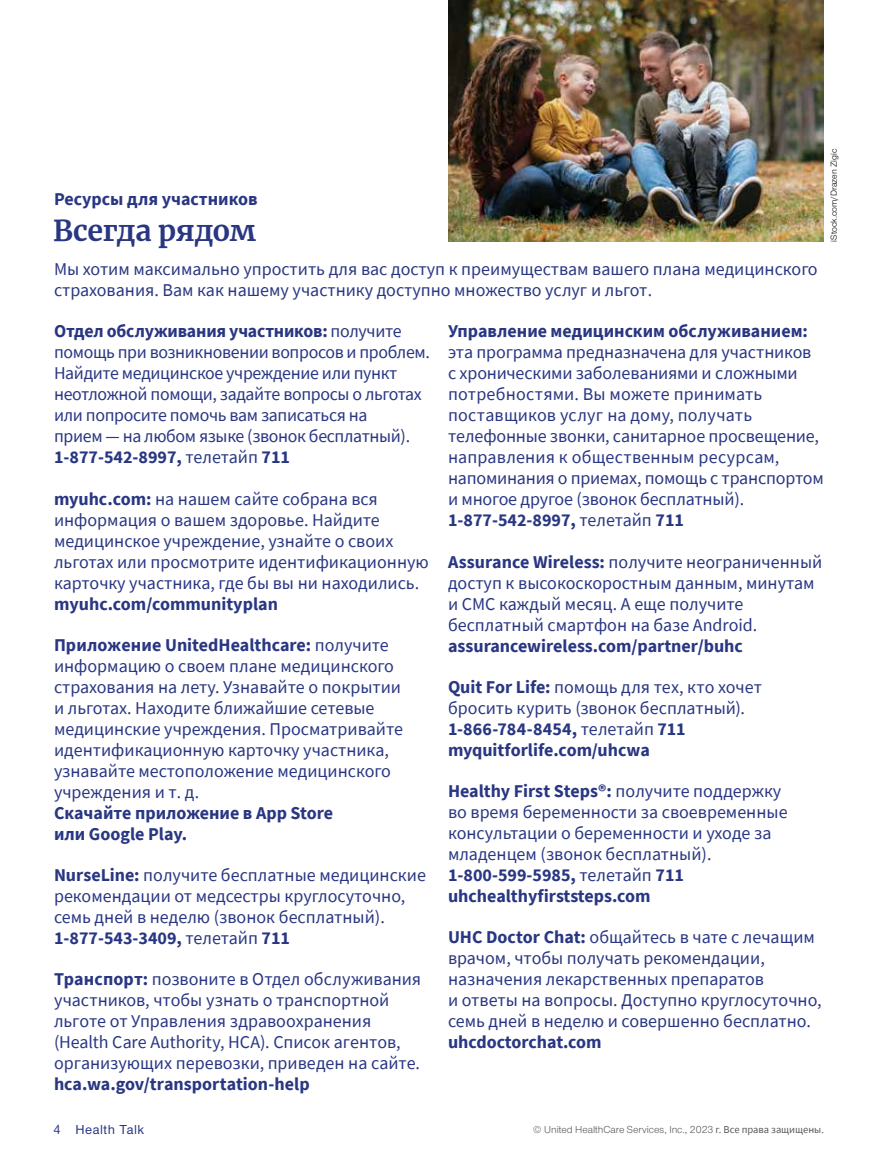
<style>
.page{position:relative;width:878px;height:1161px;background:#fff}
.page>*{position:absolute;margin:0;border:0;box-sizing:border-box;transform-origin:0 0}
.Summary_allnested_2_or_3_column_AMC{font:700 28.5px "Merriweather";letter-spacing:-.015em;color:#293682}
.Summary_allnested_2_or_3_column_AMC-2{font:18px/21px "Source Sans Pro";color:#293682}
.Summary_allnested_2_or_3_column_AMC-3{font:18px/21px "Source Sans Pro";letter-spacing:-.02em;color:#293682}
.Sans_no_indent_AMC{font:18px/21px "Source Sans Pro";color:#293682}
.t1{font:700 18px "Source Sans Pro";color:#293682}
.t2{font:500 13.5px "UHC Sans";letter-spacing:.04em;color:#293682}
.Legal_language_AMC{font:10.5px "UHC Sans";color:#58595b}
.Legal_language_AMC-2{font:9px "UHC Sans";color:#000}
.s1{font-weight:700}
.s2{font-family:"Source Sans Pro"}
</style>
<div class="page">
<img style="left:448px;top:0;width:375px;height:242px">
<p class="t1" style="left:54px;top:186px;width:205px">Ресурсы для участников</p>
<p class="Summary_allnested_2_or_3_column_AMC" style="left:53px;top:210px;width:204px">Всегда рядом</p>
<p class="Sans_no_indent_AMC" style="left:54px;top:258px;width:765px">Мы хотим максимально упростить для вас доступ к преимуществам вашего плана медицинского страхования. Вам как нашему участнику доступно множество услуг и льгот.</p>
<p class="Summary_allnested_2_or_3_column_AMC-3" style="left:54px;top:321px;width:377px"><span class="s1">Отдел обслуживания участников:</span> получите помощь при возникновении вопросов и проблем.<br>Найдите медицинское учреждение или пункт неотложной помощи, задайте вопросы о льготах или попросите помочь вам записаться на<br>прием — на любом языке (звонок бесплатный).<br><span class="s1">1-877-542-8997,</span> телетайп <span class="s1">711</span></p>
<p class="Summary_allnested_2_or_3_column_AMC-2" style="left:54px;top:488px;width:376px"><span class="s1">myuhc.com:</span> на нашем сайте собрана вся информация о вашем здоровье. Найдите медицинское учреждение, узнайте о своих льготах или просмотрите идентификационную карточку участника, где бы вы ни находились. <span class="s1">myuhc.com/communityplan</span></p>
<p class="Summary_allnested_2_or_3_column_AMC-2" style="left:54px;top:634px;width:350px"><span class="s1">Приложение UnitedHealthcare:</span> получите информацию о своем плане медицинского страхования на лету. Узнавайте о покрытии и льготах. Находите ближайшие сетевые медицинские учреждения. Просматривайте идентификационную карточку участника, узнавайте местоположение медицинского учреждения и т. д.<br><span class="s1">Скачайте приложение в App Store<br>или Google Play.</span></p>
<p class="Summary_allnested_2_or_3_column_AMC-2" style="left:54px;top:864px;width:373px"><span class="s1">NurseLine:</span> получите бесплатные медицинские рекомендации от медсестры круглосуточно, семь дней в неделю (звонок бесплатный).<br><span class="s1">1-877-543-3409,</span> телетайп <span class="s1">711</span></p>
<p class="Summary_allnested_2_or_3_column_AMC-2" style="left:54px;top:969px;width:368px"><span class="s1">Транспорт:</span> позвоните в Отдел обслуживания участников, чтобы узнать о транспортной льготе от Управления здравоохранения (Health Care Authority, HCA). Список агентов, организующих перевозки, приведен на сайте. <span class="s1">hca.wa.gov/transportation-help</span></p>
<p class="Summary_allnested_2_or_3_column_AMC-2" style="left:448px;top:321px;width:377px"><span class="s1">Управление медицинским обслуживанием: </span>эта программа предназначена для участников с хроническими заболеваниями и сложными потребностями. Вы можете принимать поставщиков услуг на дому, получать телефонные звонки, санитарное просвещение, направления к общественным ресурсам, напоминания о приемах, помощь с транспортом и многое другое (звонок бесплатный).<br><span class="s1">1-877-542-8997,</span> телетайп <span class="s1">711</span></p>
<p class="Summary_allnested_2_or_3_column_AMC-2" style="left:448px;top:551px;width:376px"><span class="s1">Assurance Wireless:</span> получите неограниченный доступ к высокоскоростным данным, минутам и СМС каждый месяц. А еще получите бесплатный смартфон на базе Android. <span class="s1">assurancewireless.com/partner/buhc</span></p>
<p class="Summary_allnested_2_or_3_column_AMC-2" style="left:448px;top:676px;width:315px"><span class="s1">Quit For Life:</span> помощь для тех, кто хочет бросить курить (звонок бесплатный).<br><span class="s1">1-866-784-8454,</span> телетайп <span class="s1">711 myquitforlife.com/uhcwa</span></p>
<p class="Summary_allnested_2_or_3_column_AMC-2" style="left:448px;top:780px;width:341px"><span class="s1">Healthy First Steps®:</span> получите поддержку во время беременности за своевременные консультации о беременности и уходе за младенцем (звонок бесплатный).<br><span class="s1">1-800-599-5985,</span> телетайп <span class="s1">711 uhchealthyfirststeps.com</span></p>
<p class="Summary_allnested_2_or_3_column_AMC-2" style="left:448px;top:927px;width:375px"><span class="s1">UHC Doctor Chat:</span> общайтесь в чате с лечащим врачом, чтобы получать рекомендации, назначения лекарственных препаратов<br>и ответы на вопросы. Доступно круглосуточно, семь дней в неделю и совершенно бесплатно. <span class="s1">uhcdoctorchat.com</span></p>
<p class="Legal_language_AMC-2" style="left:827px;top:242px;width:94px;rotate:-90deg">iStock.com/Drazen Zigic</p>
<p class="t2" style="left:54px;top:1120px;width:92px">4 Health Talk</p>
<p class="Legal_language_AMC" style="left:533px;top:1122px;width:292px">© United HealthCare Services, Inc., 2023 <span class="s2">г. Все права защищены.</span></p>
</div>
